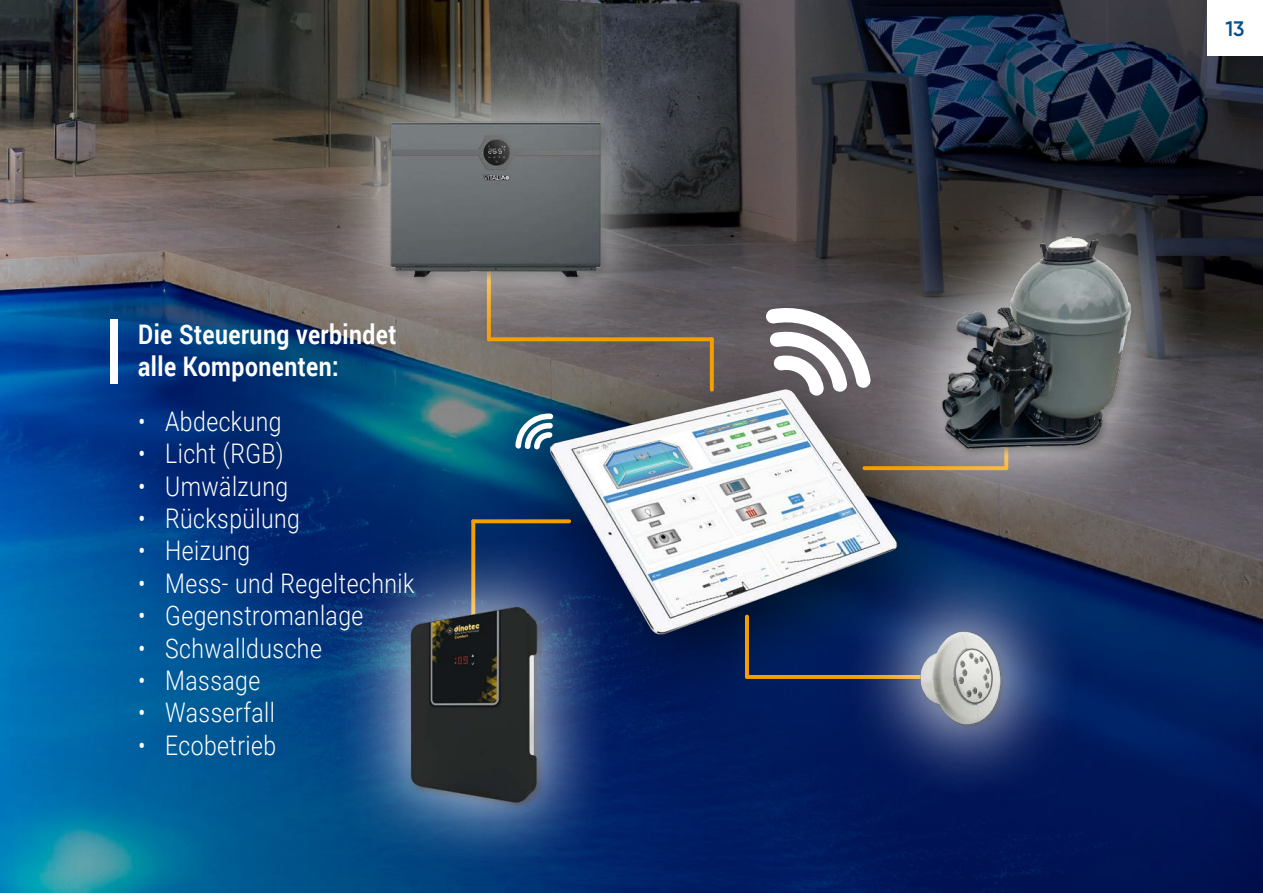
<style>
.page{position:relative;width:1263px;height:893px;background:#fff}
.page>*{position:absolute;margin:0;border:0;box-sizing:border-box;transform-origin:0 0}
.t1{font:300 27px "Roboto";letter-spacing:.02em;color:#fff;scale:.85 1}
.t2{font:700 27px/32.4px "Roboto";letter-spacing:.02em;color:#fff;scale:.85 1}
.t3{font:600 21px "Gilroy";color:#00518f}
</style>
<div class="page">
<img style="left:0;top:0;width:1263px;height:893px">
<img style="left:322px;top:190px;width:763px;height:678px">
<div style="left:1207px;top:0;width:56px;height:56px;background:#fff"></div>
<svg style="left:487px;top:337px;width:227px;height:4px"></svg>
<svg style="left:471px;top:519px;width:100px;height:4px"></svg>
<svg style="left:745px;top:675px;width:190px;height:4px"></svg>
<hr style="left:745px;top:615px;width:4px;height:64px;background:#f49e00;border-radius:2px">
<svg style="left:471px;top:519px;width:4px;height:109px"></svg>
<svg style="left:710px;top:337px;width:4px;height:55px"></svg>
<svg style="left:765px;top:305px;width:100px;height:91px"></svg>
<svg style="left:515px;top:413px;width:38px;height:36px"></svg>
<div style="left:331px;top:531px;width:284px;height:347px;background:#fff;opacity:.75"></div>
<img style="left:398px;top:594px;width:150px;height:227px">
<div style="left:310px;top:42px;width:370px;height:312px;background:#fff;opacity:.75"></div>
<img style="left:384px;top:112px;width:221px;height:169px">
<div style="left:839px;top:551px;width:242px;height:253px;background:#fff;opacity:.75"></div>
<img style="left:913px;top:625px;width:95px;height:104px">
<div style="left:865px;top:160px;width:342px;height:366px;background:#fff;opacity:.75"></div>
<img style="left:935px;top:226px;width:205px;height:232px">
<div style="left:111px;top:319px;width:7px;height:65px;background:#fff"></div>
<p class="t2" style="left:138px;top:317px;width:305px">Die Steuerung verbindet alle Komponenten:</p>
<p class="t1" style="left:138px;top:402px;width:170px">• Abdeckung</p>
<p class="t1" style="left:138px;top:435px;width:172px">• Licht (RGB)</p>
<p class="t1" style="left:138px;top:467px;width:178px">• Umwälzung</p>
<p class="t1" style="left:138px;top:500px;width:192px">• Rückspülung</p>
<p class="t1" style="left:138px;top:532px;width:133px">• Heizung</p>
<p class="t1" style="left:138px;top:564px;width:326px">• Mess- und Regeltechnik</p>
<p class="t1" style="left:138px;top:597px;width:266px">• Gegenstromanlage</p>
<p class="t1" style="left:138px;top:629px;width:218px">• Schwalldusche</p>
<p class="t1" style="left:138px;top:662px;width:145px">• Massage</p>
<p class="t1" style="left:138px;top:694px;width:162px">• Wasserfall</p>
<p class="t1" style="left:138px;top:726px;width:164px">• Ecobetrieb</p>
<p class="t3" style="left:1225px;top:16px;width:21px">13</p>
</div>
